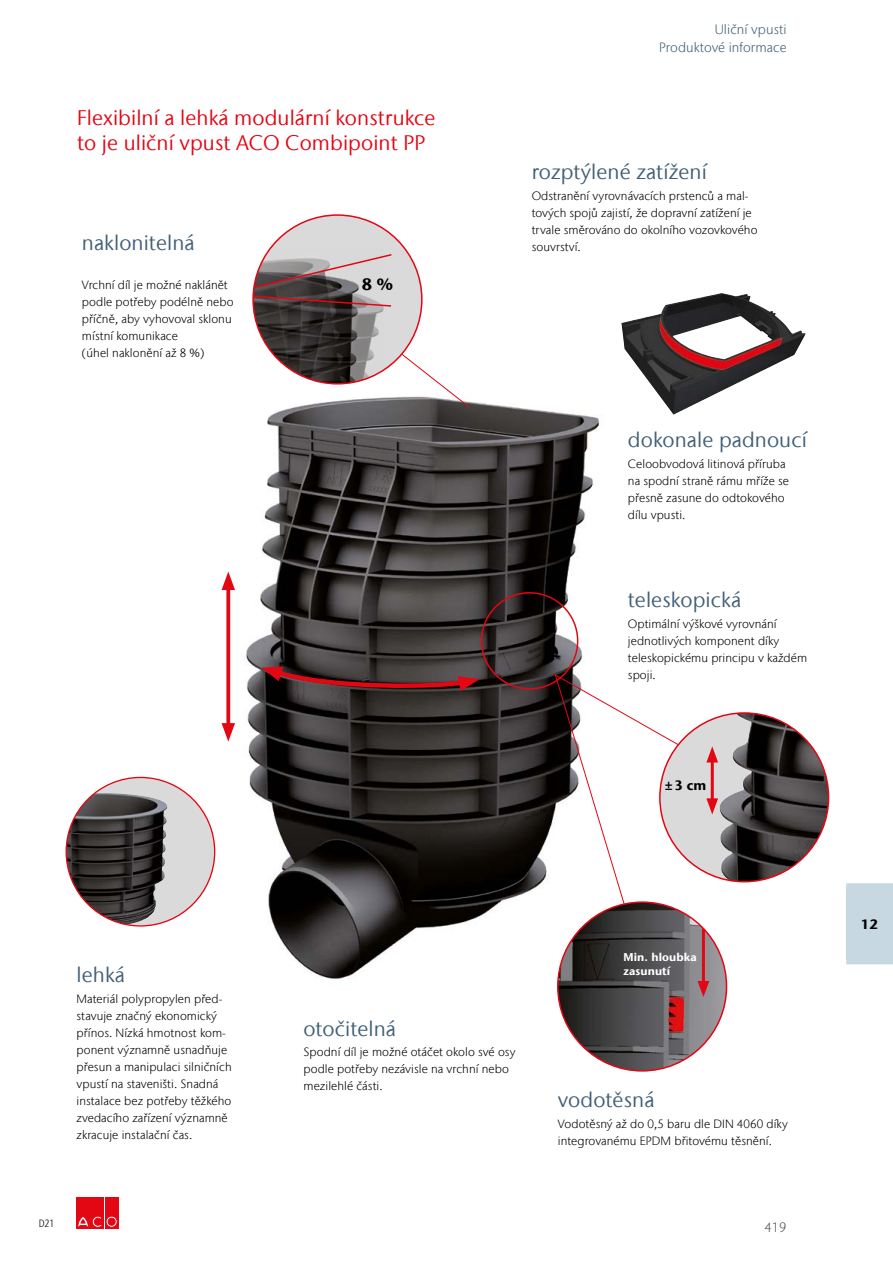
<style>
.page{position:relative;width:893px;height:1263px;background:#fff}
.page>*{position:absolute;margin:0;border:0;box-sizing:border-box;transform-origin:0 0}
.t1{font:21px "Stone Sans IIITC Com";letter-spacing:.005em;color:#415f77}
.t2{font:21px/25.2px "Stone Sans IIITC Com";letter-spacing:.005em;color:#e30613}
.t3{font:700 16.5px "Stone Sans IIITC Com";color:#000}
.t4{font:300 13.5px/17.9px "Stone Sans IIITC Com";letter-spacing:.005em;color:#415f77;text-align:right}
.t5{font:700 13.5px "Stone Sans IIITC Com";color:#000}
.t6{font:300 13.5px "Stone Sans IIITC Com";color:#575756}
.t7{font:300 12px/17px "Stone Sans IIITC Com";letter-spacing:.005em;color:#000}
.t8{font:700 11.25px/13.5px "Stone Sans IIITC Com";letter-spacing:.01em;color:#fff}
.t9{font:300 condensed 10.5px "Stone Sans IIITC Com";color:#000}
</style>
<div class="page">
<img style="left:197px;top:398px;width:403px;height:581px">
<img style="left:621px;top:293px;width:185px;height:122px">
<div style="left:481px;top:592px;width:97px;height:98px;border:2px solid #e30613;border-radius:50%"></div>
<svg style="left:226px;top:590px;width:4px;height:133px"></svg>
<svg style="left:222px;top:571px;width:13px;height:19px"></svg>
<svg style="left:222px;top:723px;width:13px;height:19px"></svg>
<svg style="left:261px;top:666px;width:218px;height:25px;background:#5e2d2f"></svg>
<img style="left:558px;top:902px;width:168px;height:169px;border-radius:84px">
<hr style="left:702px;top:929px;width:3px;height:58px;background:#e30613">
<svg style="left:698px;top:981px;width:11px;height:16px"></svg>
<img style="left:776px;top:718px;width:53px;height:159px">
<svg style="left:554px;top:674px;width:222px;height:296px"></svg>
<div style="left:66px;top:777px;width:149px;height:149px;background:#dadada;border-radius:50%"></div>
<img style="left:66px;top:793px;width:101px;height:131px">
<svg style="left:372px;top:331px;width:98px;height:77px"></svg>
<div style="left:253px;top:215px;width:169px;height:169px;background:#dadada;border-radius:50%"></div>
<img style="left:253px;top:248px;width:132px;height:136px">
<svg style="left:253px;top:253px;width:139px;height:55px"></svg>
<div style="left:77px;top:1197px;width:13px;height:31px;background:#e30613"></div>
<div style="left:91px;top:1197px;width:13px;height:31px;background:#e30613"></div>
<svg style="left:78px;top:1216px;width:24px;height:11px"></svg>
<div style="left:105px;top:1197px;width:13px;height:31px;background:#e30613"></div>
<div style="left:106px;top:1216px;width:11px;height:11px;border:1px solid #e30613;border-radius:50%"></div>
<div style="left:108px;top:1218px;width:7px;height:7px;border:1px solid #e30613;border-radius:50%"></div>
<div style="left:846px;top:887px;width:47px;height:73px;background:#c7d8e2"></div>
<div style="left:846px;top:883px;width:47px;height:9px;background:#c7d8e2"></div>
<div style="left:846px;top:956px;width:47px;height:8px;background:#c7d8e2"></div>
<h1 class="t2" style="left:77px;top:105px;width:360px">Flexibilní a lehká modulární konstrukce to je uliční vpust ACO Combipoint PP</h1>
<h1 class="t1" style="left:82px;top:230px;width:114px">naklonitelná</h1>
<p class="t7" style="left:82px;top:276px;width:153px">Vrchní díl je možné naklánět podle potřeby podélně nebo příčně, aby vyhovoval sklonu místní komunikace<br>(úhel naklonění až 8 %)</p>
<h2 class="t3" style="left:362px;top:273px;width:33px">8 %</h2>
<p class="t4" style="left:659px;top:20px;width:129px">Uliční vpusti<br>Produktové informace</p>
<h1 class="t1" style="left:532px;top:158px;width:177px">rozptýlené zatížení</h1>
<p class="t7" style="left:532px;top:187px;width:227px">Odstranění vyrovnávacích prstenců a mal&shy;tových spojů zajistí, že dopravní zatížení je trvale směrováno do okolního vozovkového souvrství.</p>
<h1 class="t1" style="left:628px;top:426px;width:180px">dokonale padnoucí</h1>
<p class="t7" style="left:628px;top:455px;width:163px">Celoobvodová litinová příruba na spodní straně rámu mříže se přesně zasune do odtokového dílu vpusti.</p>
<h1 class="t1" style="left:628px;top:587px;width:115px">teleskopická</h1>
<p class="t7" style="left:628px;top:615px;width:181px">Optimální výškové vyrovnání jednotlivých komponent díky teleskopickému principu v každém spoji.</p>
<p class="t5" style="left:664px;top:776px;width:43px">±3 cm</p>
<h1 class="t1" style="left:77px;top:962px;width:50px">lehká</h1>
<p class="t7" style="left:77px;top:990px;width:157px">Materiál polypropylen před&shy;stavuje značný ekonomický přínos. Nízká hmotnost kom&shy;ponent významně usnadňuje přesun a manipulaci silničních vpustí na staveništi. Snadná instalace bez potřeby těžkého zvedacího zařízení významně zkracuje instalační čas.</p>
<h1 class="t1" style="left:304px;top:1015px;width:94px">otočitelná</h1>
<p class="t7" style="left:304px;top:1044px;width:213px">Spodní díl je možné otáčet okolo své osy podle potřeby nezávisle na vrchní nebo mezilehlé části.</p>
<p class="t8" style="left:623px;top:950px;width:75px">Min. hloubka zasunutí</p>
<h1 class="t1" style="left:558px;top:1087px;width:98px">vodotěsná</h1>
<p class="t7" style="left:558px;top:1116px;width:231px">Vodotěsný až do 0,5 baru dle DIN 4060 díky integrovanému EPDM břitovému těsnění.</p>
<p class="t9" style="left:39px;top:1217px;width:17px">D21</p>
<p class="t6" style="left:764px;top:1219px;width:24px">419</p>
<p class="t5" style="left:861px;top:915px;width:19px">12</p>
</div>
